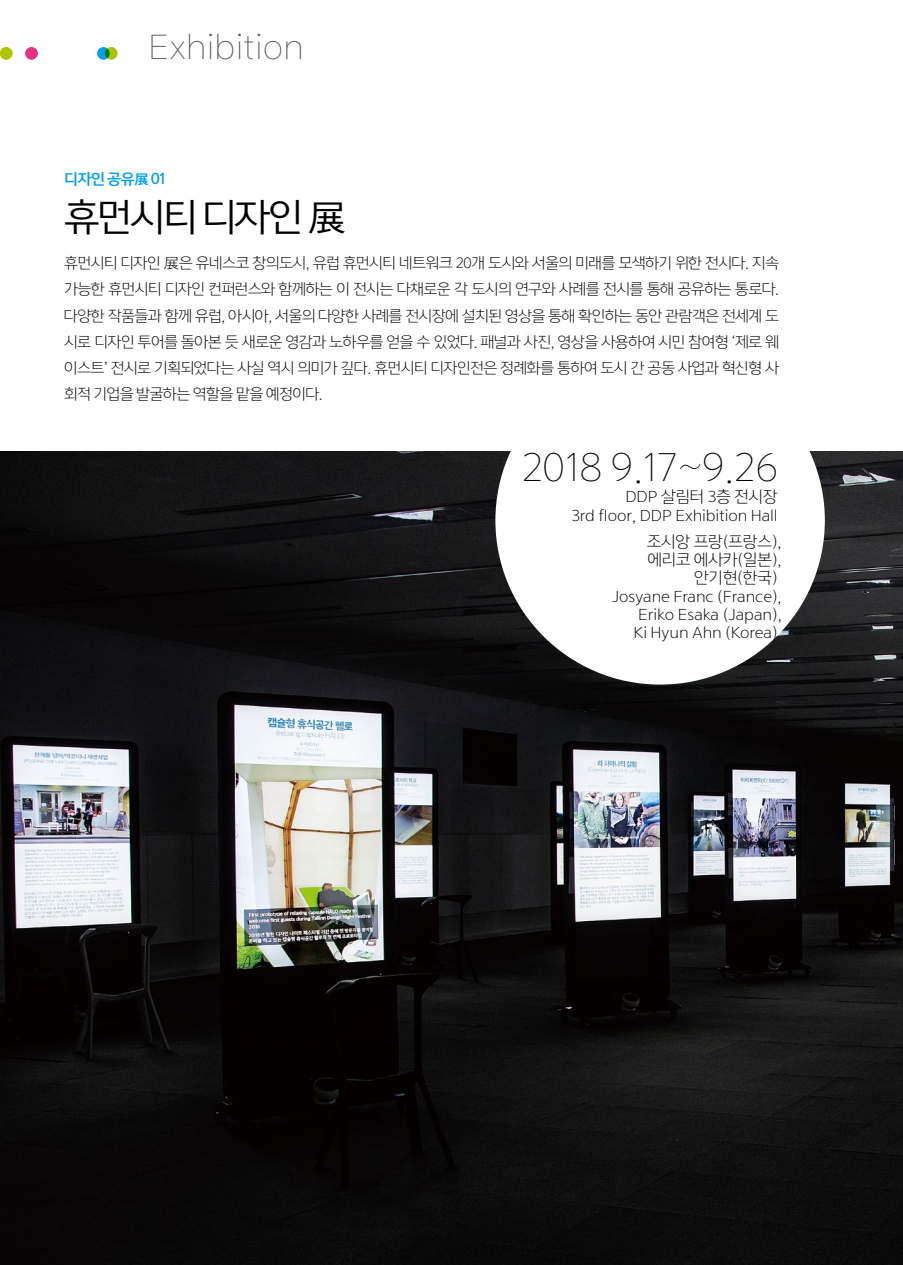
<style>
.page{position:relative;width:903px;height:1265px;background:#fff}
.page>*{position:absolute;margin:0;border:0;box-sizing:border-box;transform-origin:0 0}
.t1{font:40.25px "Yoon Gothic Pro 710";letter-spacing:-.005em;color:#000}
.t2{font:36.75px "Yoon Gothic Pro 740";letter-spacing:-.045em;color:#000}
.t3{font:35px "Yoon Gothic Pro 710";color:#595757}
.t4{font:15.75px/18.4px "Yoon Gothic Pro 720";color:#000;text-align:right}
.t5{font:14.88px/26.2px "Yoon Gothic Pro 720";letter-spacing:-.015em;color:#000;text-align:justify}
.t6{font:14px "Yoon Gothic Pro 770";letter-spacing:-.04em;color:#00a0e9}
</style>
<div class="page">
<div style="left:0;top:47px;width:12px;height:13px;background:#acc500;border-radius:50%"></div>
<div style="left:25px;top:47px;width:13px;height:13px;background:#e73082;border-radius:50%"></div>
<div style="left:105px;top:47px;width:12px;height:13px;background:#acc500;border-radius:50%"></div>
<svg style="left:97px;top:47px;width:13px;height:13px"></svg>
<img style="left:0;top:451px;width:903px;height:814px">
<div style="left:495px;top:356px;width:330px;height:329px;background:#fff;border-radius:50%"></div>
<h3 class="t3" style="left:148px;top:27px;width:157px">Exhibition</h3>
<p class="t6" style="left:64px;top:169px;width:103px">디자인 공유展 01</p>
<h2 class="t2" style="left:64px;top:193px;width:283px">휴먼시티 디자인 展</h2>
<p class="t5" style="left:64px;top:250px;width:716px">휴먼시티 디자인 展은 유네스코 창의도시, 유럽 휴먼시티 네트워크 20개 도시와 서울의 미래를 모색하기 위한 전시다. 지속 가능한 휴먼시티 디자인 컨퍼런스와 함께하는 이 전시는 다채로운 각 도시의 연구와 사례를 전시를 통해 공유하는 통로다. 다양한 작품들과 함께 유럽, 아시아, 서울의 다양한 사례를 전시장에 설치된 영상을 통해 확인하는 동안 관람객은 전세계 도 시로 디자인 투어를 돌아본 듯 새로운 영감과 노하우를 얻을 수 있었다. 패널과 사진, 영상을 사용하여 시민 참여형 ‘제로 웨 이스트’ 전시로 기획되었다는 사실 역시 의미가 깊다. 휴먼시티 디자인전은 정례화를 통하여 도시 간 공동 사업과 혁신형 사 회적 기업을 발굴하는 역할을 맡을 예정이다.</p>
<h1 class="t1" style="left:522px;top:444px;width:257px">2018 9.17~9.26</h1>
<p class="t4" style="left:571px;top:488px;width:208px">DDP 살림터 3층 전시장<br>3rd floor, DDP Exhibition Hall</p>
<p class="t4" style="left:612px;top:532px;width:171px">조시앙 프랑(프랑스), 에리코 에사카(일본), 안기현(한국)<br>Josyane Franc (France),<br>Eriko Esaka (Japan),<br>Ki Hyun Ahn (Korea)</p>
</div>
